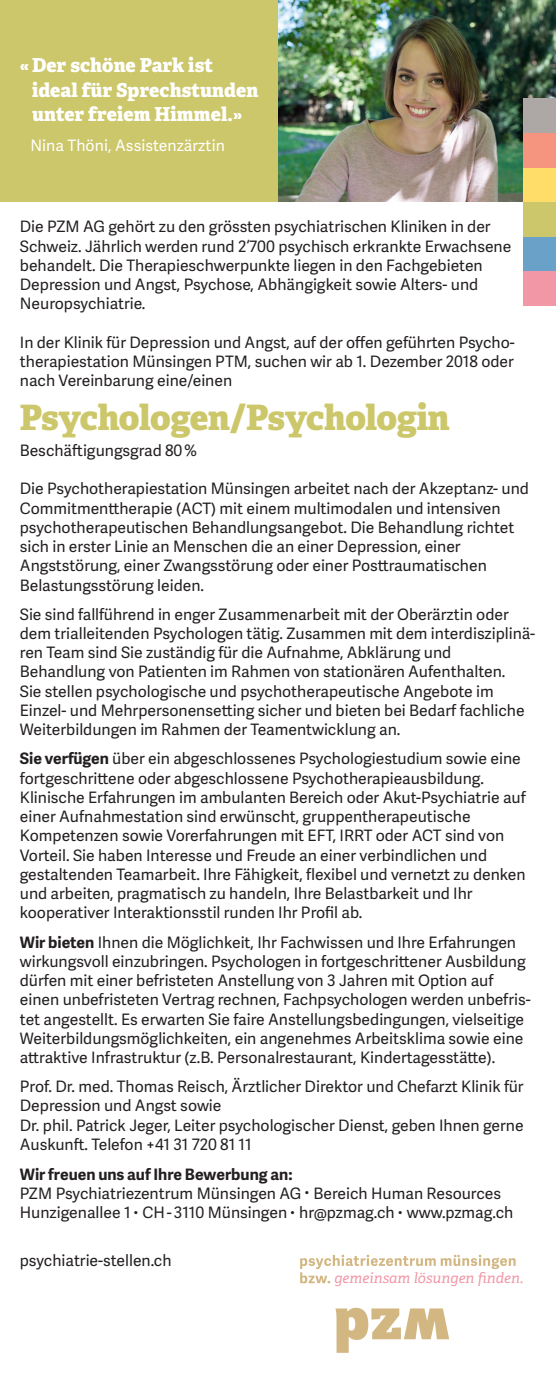
<style>
.page{position:relative;width:556px;height:1389px;background:#fff}
.page>*{position:absolute;margin:0;border:0;box-sizing:border-box;transform-origin:0 0}
.t1{font:800 35px "Adelle";letter-spacing:-.015em;color:#ccc76a}
.t2{font:800 19.25px/24.5px "Adelle";letter-spacing:.005em;color:#fff}
.t3{font:15.75px/19.2px "Adelle Sans";color:#231f20}
.t4{font:15.75px "Adelle Sans";letter-spacing:.005em;color:#fff}
.t5{font:italic 14.35px "Adelle";letter-spacing:.005em;color:#f297a6}
.s1{font-weight:700}
.s2{font-family:"Arial";font-size:12.25px}
</style>
<div class="page">
<svg style="left:300px;top:1255px;width:215px;height:28px"></svg>
<svg style="left:335px;top:1308px;width:114px;height:45px"></svg>
<div style="left:0;top:0;width:278px;height:202px;background:#ccc76a"></div>
<img style="left:278px;top:0;width:278px;height:202px">
<div style="left:523px;top:271px;width:33px;height:34px;background:#f297a6"></div>
<div style="left:523px;top:236px;width:33px;height:35px;background:#6aa1c9"></div>
<div style="left:523px;top:202px;width:33px;height:34px;background:#ccc76a"></div>
<div style="left:523px;top:167px;width:33px;height:35px;background:#ffdd68"></div>
<div style="left:523px;top:133px;width:33px;height:34px;background:#f5957f"></div>
<div style="left:523px;top:99px;width:33px;height:34px;background:#ada7a5"></div>
<p class="t2" style="left:32px;top:53px;width:228px;text-indent:-12px">« Der schöne Park ist ideal für Sprechstunden unter freiem Himmel.»</p>
<p class="t4" style="left:30px;top:134px;width:196px">Nina Thöni, Assistenzärztin</p>
<p class="t3" style="left:20px;top:217px;width:493px">Die PZM AG gehört zu den grössten psychiatrischen Kliniken in der Schweiz. Jährlich werden rund 2‘700 psychisch erkrankte Erwachsene behandelt. Die Therapieschwerpunkte liegen in den Fachgebieten Depression und Angst, Psychose, Abhängigkeit sowie Alters- und Neuropsychiatrie.</p>
<p class="t3" style="left:20px;top:332px;width:496px;text-align:justify">In der Klinik für Depression und Angst, auf der offen geführten Psycho&shy;therapiestation Münsingen PTM, suchen wir ab 1. Dezember 2018 oder nach Vereinbarung eine/einen</p>
<h1 class="t1" style="left:20px;top:395px;width:431px">Psychologen/Psychologin</h1>
<p class="t3" style="left:20px;top:440px;width:179px">Beschäftigungsgrad 80 %</p>
<p class="t3" style="left:20px;top:479px;width:510px">Die Psychotherapiestation Münsingen arbeitet nach der Akzeptanz- und Commitmenttherapie (ACT) mit einem multimodalen und intensiven psychotherapeutischen Behandlungsangebot. Die Behandlung richtet sich in erster Linie an Menschen die an einer Depression, einer Angststörung, einer Zwangsstörung oder einer Posttraumatischen Belastungsstörung leiden.</p>
<p class="t3" style="left:20px;top:604px;width:516px">Sie sind fallführend in enger Zusammenarbeit mit der Oberärztin oder dem trialleitenden Psychologen tätig. Zusammen mit dem interdisziplinä&shy;ren Team sind Sie zuständig für die Aufnahme, Abklärung und Behandlung von Patienten im Rahmen von stationären Aufenthalten.<br>Sie stellen psychologische und psychotherapeutische Angebote im Einzel- und Mehrpersonensetting sicher und bieten bei Bedarf fachliche Weiterbildungen im Rahmen der Teamentwicklung an.</p>
<p class="t3" style="left:20px;top:749px;width:507px"><span class="s1">Sie verfügen</span> über ein abgeschlossenes Psychologiestudium sowie eine fortgeschrittene oder abgeschlossene Psychotherapieausbildung.<br>Klinische Erfahrungen im ambulanten Bereich oder Akut-Psychiatrie auf einer Aufnahmestation sind erwünscht, gruppentherapeutische Kompetenzen sowie Vorerfahrungen mit EFT, IRRT oder ACT sind von Vorteil. Sie haben Interesse und Freude an einer verbindlichen und gestaltenden Teamarbeit. Ihre Fähigkeit, flexibel und vernetzt zu denken und arbeiten, pragmatisch zu handeln, Ihre Belastbarkeit und Ihr kooperativer Interaktionsstil runden Ihr Profil ab.</p>
<p class="t3" style="left:20px;top:932px;width:512px"><span class="s1">Wir bieten</span> Ihnen die Möglichkeit, Ihr Fachwissen und Ihre Erfahrungen wirkungsvoll einzubringen. Psychologen in fortgeschrittener Ausbildung dürfen mit einer befristeten Anstellung von 3 Jahren mit Option auf einen unbefristeten Vertrag rechnen, Fachpsychologen werden unbefris&shy;tet angestellt. Es erwarten Sie faire Anstellungsbedingungen, vielseitige Weiterbildungsmöglichkeiten, ein angenehmes Arbeitsklima sowie eine attraktive Infrastruktur (z.B. Personalrestaurant, Kindertagesstätte).</p>
<p class="t3" style="left:20px;top:1076px;width:505px">Prof. Dr. med. Thomas Reisch, Ärztlicher Direktor und Chefarzt Klinik für Depression und Angst sowie<br>Dr. phil. Patrick Jeger, Leiter psychologischer Dienst, geben Ihnen gerne Auskunft. Telefon +41 31 720 81 11</p>
<p class="t3" style="left:20px;top:1164px;width:495px"><span class="s1">Wir freuen uns auf Ihre Bewerbung an:<br></span>PZM Psychiatriezentrum Münsingen AG <span class="s2">•</span> Bereich Human Resources<br>Hunzigenallee 1 <span class="s2">•</span> CH - 3110 Münsingen <span class="s2">•</span> hr@pzmag.ch <span class="s2">•</span> www.pzmag.ch</p>
<p class="t3" style="left:20px;top:1250px;width:153px">psychiatrie-stellen.ch</p>
<p class="t5" style="left:334px;top:1268px;width:190px">gemeinsam lösungen finden.</p>
</div>
